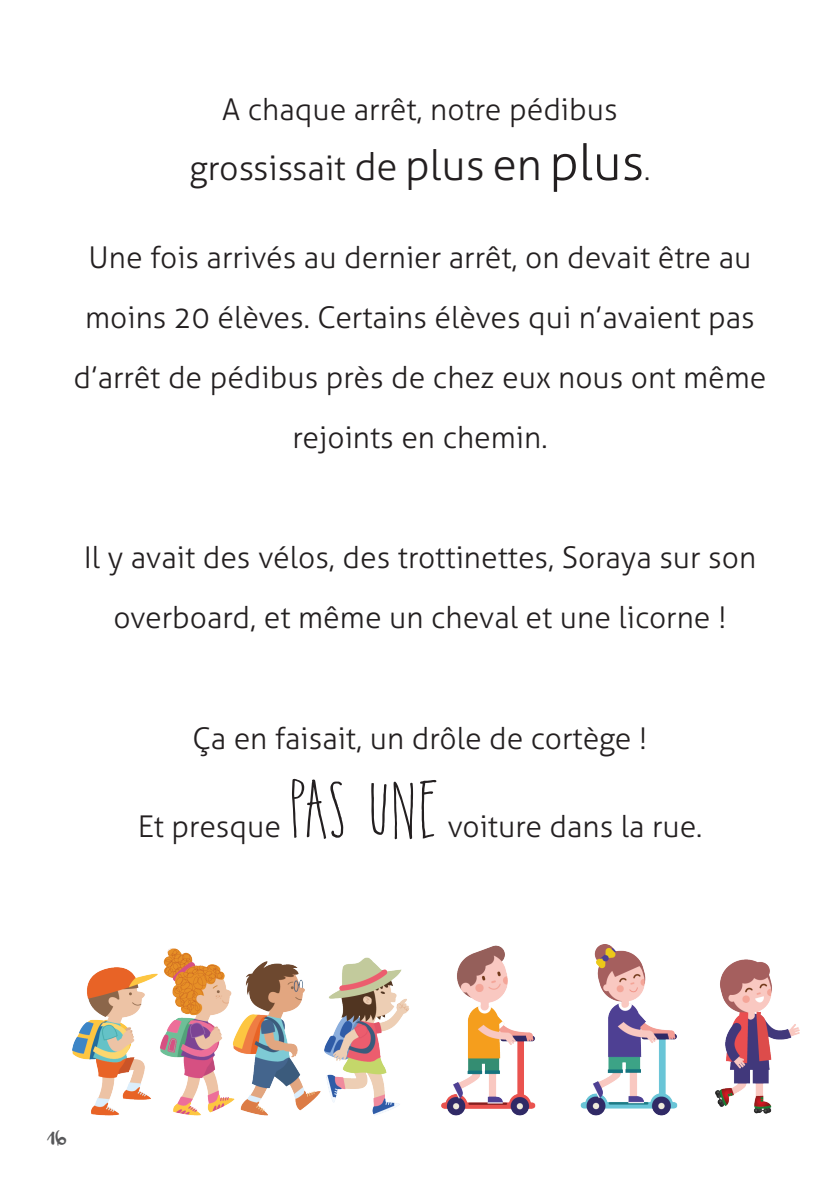
<style>
.page{position:relative;width:840px;height:1191px;background:#fff}
.page>*{position:absolute;margin:0;border:0;box-sizing:border-box;transform-origin:0 0}
.t1{font:70px "DK Insomniac";letter-spacing:-.02em;color:#231f20}
.t2{font:300 34px "Aller";color:#231f20}
.t3{font:300 30px/60px "Aller";color:#231f20;text-align:center}
.t4{font:20px "olivier";color:#57585a}
.s1{font-size:38px}
.s2{font-size:42px}
.s3{font-size:44px}
.s4{font-size:50px}
.s5{font-size:30px}
</style>
<div class="page">
<img style="left:72px;top:944px;width:726px;height:172px">
<p class="t3" style="left:222px;top:79px;width:396px">A chaque arrêt, notre pédibus</p>
<p class="t2" style="left:189px;top:147px;width:462px">grossissait <span class="s1">de</span> <span class="s2">plus</span> <span class="s3">en</span> <span class="s4">plus</span><span class="s5">.</span></p>
<p class="t3" style="left:73px;top:228px;width:694px">Une fois arrivés au dernier arrêt, on devait être au moins 20 élèves. Certains élèves qui n’avaient pas d’arrêt de pédibus près de chez eux nous ont même rejoints en chemin.</p>
<p class="t3" style="left:84px;top:528px;width:673px">Il y avait des vélos, des trottinettes, Soraya sur son overboard, et même un cheval et une licorne !</p>
<p class="t3" style="left:192px;top:708px;width:456px">Ça en faisait, un drôle de cortège !</p>
<p class="t3" style="left:138px;top:796px;width:145px">Et presque</p>
<p class="t1" style="left:288px;top:768px;width:153px">PAS UNE</p>
<p class="t3" style="left:447px;top:796px;width:256px">voiture dans la rue.</p>
<p class="t4" style="left:47px;top:1127px;width:21px">16</p>
</div>
